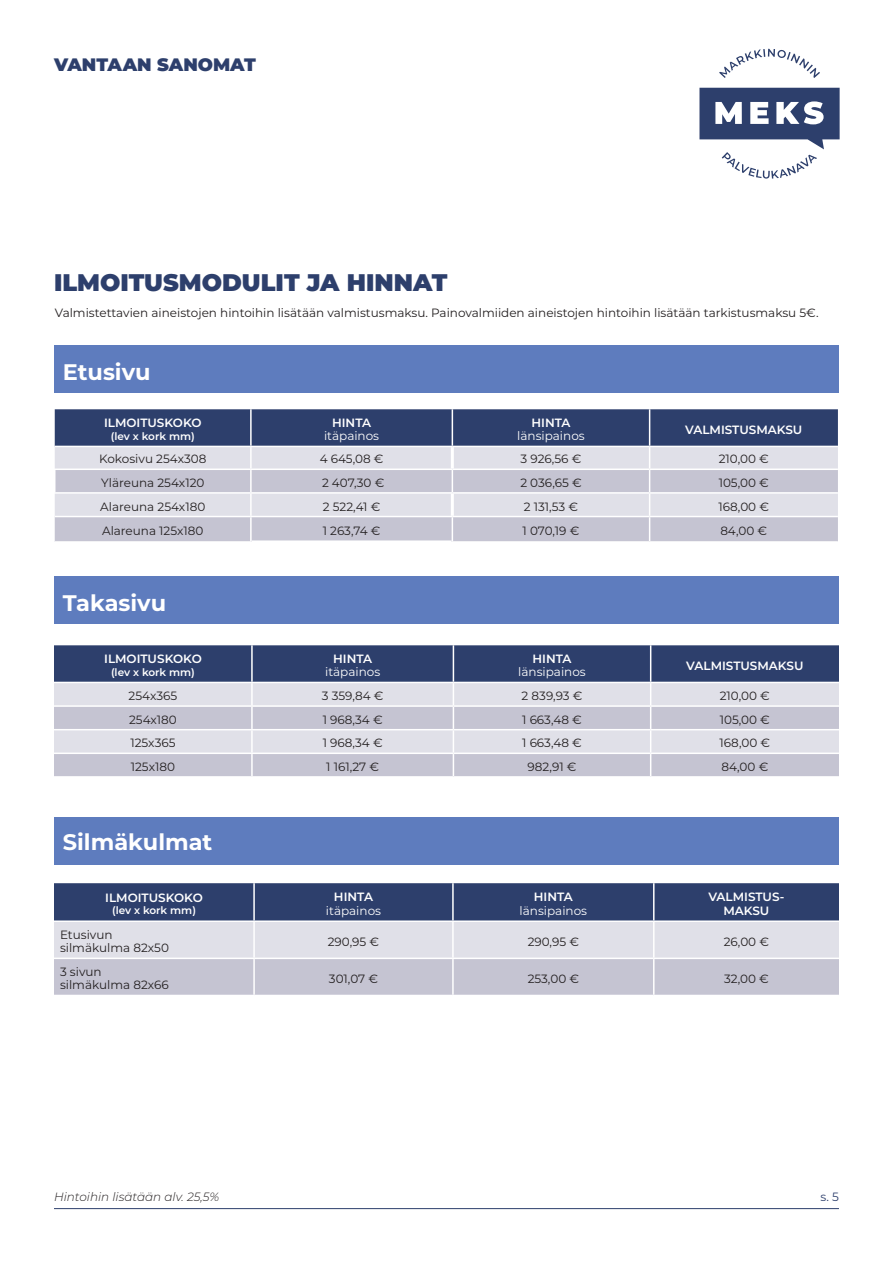
<style>
.page{position:relative;width:893px;height:1263px;background:#fff}
.page>*{position:absolute;margin:0;border:0;box-sizing:border-box;transform-origin:0 0}
.t1{font:900 24px "Montserrat";color:#2d3f6c}
.t2{font:700 22.5px "Montserrat";color:#fff}
.t3{font:900 18px "Montserrat";color:#2d3f6c}
.t4{font:12px "Montserrat";color:#231f20}
.t5{font:12px/13.5px "Montserrat";color:#fff;text-align:center}
.t6{font:600 12px "Montserrat";color:#fff}
.t7{font:italic 300 12px "Montserrat";color:#231f20}
.t8{font:12px "Montserrat";color:#2d3f6c}
.t9{font:600 10.5px "Montserrat";letter-spacing:-.005em;color:#fff}
.s1{font-weight:600}
</style>
<div class="page">
<hr style="left:54px;top:1208px;width:785px;height:1px;background:#2d3f6c">
<svg style="left:719px;top:49px;width:101px;height:29px"></svg>
<svg style="left:699px;top:88px;width:141px;height:91px"></svg>
<div style="left:54px;top:817px;width:785px;height:48px;background:#5e7cbe"></div>
<div style="left:54px;top:345px;width:785px;height:48px;background:#5e7cbe"></div>
<div style="left:54px;top:576px;width:785px;height:48px;background:#5e7cbe"></div>
<svg style="left:54px;top:883px;width:785px;height:112px;background:#9aa0b6"></svg>
<hr style="left:54px;top:920px;width:200px;height:2px;background:#fff">
<hr style="left:54px;top:957px;width:200px;height:2px;background:#fff">
<hr style="left:254px;top:920px;width:199px;height:2px;background:#fff">
<hr style="left:453px;top:920px;width:201px;height:2px;background:#fff">
<hr style="left:654px;top:920px;width:185px;height:2px;background:#fff">
<hr style="left:254px;top:957px;width:199px;height:2px;background:#fff">
<hr style="left:453px;top:957px;width:201px;height:2px;background:#fff">
<hr style="left:654px;top:957px;width:185px;height:2px;background:#fff">
<hr style="left:253px;top:883px;width:2px;height:37px;background:#fff">
<hr style="left:253px;top:922px;width:2px;height:35px;background:#fff">
<hr style="left:253px;top:959px;width:2px;height:36px;background:#fff">
<hr style="left:452px;top:883px;width:2px;height:37px;background:#fff">
<hr style="left:653px;top:883px;width:1px;height:37px;background:#fff">
<hr style="left:452px;top:922px;width:2px;height:35px;background:#fff">
<hr style="left:653px;top:922px;width:1px;height:35px;background:#fff">
<hr style="left:452px;top:959px;width:2px;height:36px;background:#fff">
<hr style="left:653px;top:959px;width:1px;height:36px;background:#fff">
<svg style="left:55px;top:409px;width:783px;height:132px;background:#a6abbf"></svg>
<hr style="left:54px;top:492px;width:197px;height:2px;background:#fff">
<hr style="left:251px;top:492px;width:201px;height:2px;background:#fff">
<svg style="left:54px;top:645px;width:785px;height:131px;background:#a6abbf"></svg>
<h3 class="t3" style="left:54px;top:52px;width:203px">VANTAAN SANOMAT</h3>
<p class="t1" style="left:54px;top:265px;width:395px">ILMOITUSMODULIT JA HINNAT</p>
<p class="t4" style="left:55px;top:304px;width:765px">Valmistettavien aineistojen hintoihin lisätään valmistusmaksu. Painovalmiiden aineistojen hintoihin lisätään tarkistusmaksu 5€.</p>
<p class="t2" style="left:63px;top:356px;width:89px">Etusivu</p>
<p class="t6" style="left:104px;top:415px;width:99px">ILMOITUSKOKO</p>
<p class="t9" style="left:111px;top:429px;width:85px">(lev x kork mm)</p>
<p class="t5" style="left:324px;top:415px;width:57px"><span class="s1">HINTA </span>itäpainos</p>
<p class="t5" style="left:517px;top:415px;width:69px"><span class="s1">HINTA </span>länsipainos</p>
<p class="t6" style="left:685px;top:421px;width:119px">VALMISTUSMAKSU</p>
<p class="t4" style="left:99px;top:451px;width:109px">Kokosivu 254x308</p>
<p class="t4" style="left:320px;top:451px;width:65px">4 645,08 €</p>
<p class="t4" style="left:521px;top:451px;width:62px">3 926,56 €</p>
<p class="t4" style="left:719px;top:451px;width:52px">210,00 €</p>
<p class="t4" style="left:101px;top:474px;width:105px">Yläreuna 254x120</p>
<p class="t4" style="left:322px;top:474px;width:64px">2 407,30 €</p>
<p class="t4" style="left:520px;top:474px;width:63px">2 036,65 €</p>
<p class="t4" style="left:719px;top:474px;width:52px">105,00 €</p>
<p class="t4" style="left:100px;top:498px;width:107px">Alareuna 254x180</p>
<p class="t4" style="left:323px;top:498px;width:59px">2 522,41 €</p>
<p class="t4" style="left:524px;top:498px;width:56px">2 131,53 €</p>
<p class="t4" style="left:718px;top:498px;width:52px">168,00 €</p>
<p class="t4" style="left:102px;top:522px;width:103px">Alareuna 125x180</p>
<p class="t4" style="left:323px;top:522px;width:59px">1 263,74 €</p>
<p class="t4" style="left:523px;top:522px;width:58px">1 070,19 €</p>
<p class="t4" style="left:720px;top:522px;width:48px">84,00 €</p>
<p class="t2" style="left:63px;top:587px;width:105px">Takasivu</p>
<p class="t6" style="left:104px;top:651px;width:99px">ILMOITUSKOKO</p>
<p class="t9" style="left:111px;top:665px;width:85px">(lev x kork mm)</p>
<p class="t5" style="left:325px;top:651px;width:57px"><span class="s1">HINTA </span>itäpainos</p>
<p class="t5" style="left:518px;top:651px;width:69px"><span class="s1">HINTA </span>länsipainos</p>
<p class="t6" style="left:686px;top:657px;width:119px">VALMISTUSMAKSU</p>
<p class="t4" style="left:129px;top:687px;width:50px">254x365</p>
<p class="t4" style="left:322px;top:687px;width:63px">3 359,84 €</p>
<p class="t4" style="left:522px;top:687px;width:62px">2 839,93 €</p>
<p class="t4" style="left:720px;top:687px;width:52px">210,00 €</p>
<p class="t4" style="left:129px;top:711px;width:49px">254x180</p>
<p class="t4" style="left:323px;top:711px;width:61px">1 968,34 €</p>
<p class="t4" style="left:522px;top:711px;width:61px">1 663,48 €</p>
<p class="t4" style="left:720px;top:711px;width:52px">105,00 €</p>
<p class="t4" style="left:130px;top:735px;width:47px">125x365</p>
<p class="t4" style="left:323px;top:735px;width:61px">1 968,34 €</p>
<p class="t4" style="left:522px;top:735px;width:61px">1 663,48 €</p>
<p class="t4" style="left:720px;top:735px;width:52px">168,00 €</p>
<p class="t4" style="left:131px;top:758px;width:46px">125x180</p>
<p class="t4" style="left:326px;top:758px;width:54px">1 161,27 €</p>
<p class="t4" style="left:528px;top:758px;width:50px">982,91 €</p>
<p class="t4" style="left:721px;top:758px;width:48px">84,00 €</p>
<p class="t2" style="left:63px;top:826px;width:151px">Silmäkulmat</p>
<p class="t6" style="left:105px;top:889px;width:99px">ILMOITUSKOKO</p>
<p class="t9" style="left:112px;top:903px;width:85px">(lev x kork mm)</p>
<p class="t4" style="left:60px;top:926px;width:54px">Etusivun</p>
<p class="t4" style="left:60px;top:940px;width:111px">silmäkulma 82x50</p>
<p class="t4" style="left:60px;top:963px;width:43px">3 sivun</p>
<p class="t4" style="left:60px;top:977px;width:110px">silmäkulma 82x66</p>
<p class="t7" style="left:54px;top:1189px;width:167px">Hintoihin lisätään alv. 25,5%</p>
<p class="t5" style="left:326px;top:890px;width:57px"><span class="s1">HINTA </span>itäpainos</p>
<p class="t5" style="left:520px;top:890px;width:69px"><span class="s1">HINTA </span>länsipainos</p>
<p class="t6" style="left:708px;top:888px;width:78px">VALMISTUS-</p>
<p class="t6" style="left:723px;top:902px;width:48px">MAKSU</p>
<p class="t4" style="left:328px;top:933px;width:53px">290,95 €</p>
<p class="t4" style="left:528px;top:933px;width:53px">290,95 €</p>
<p class="t4" style="left:724px;top:933px;width:47px">26,00 €</p>
<p class="t4" style="left:329px;top:970px;width:51px">301,07 €</p>
<p class="t4" style="left:528px;top:970px;width:53px">253,00 €</p>
<p class="t4" style="left:724px;top:970px;width:46px">32,00 €</p>
<p class="t8" style="left:821px;top:1188px;width:20px">s. 5</p>
</div>
